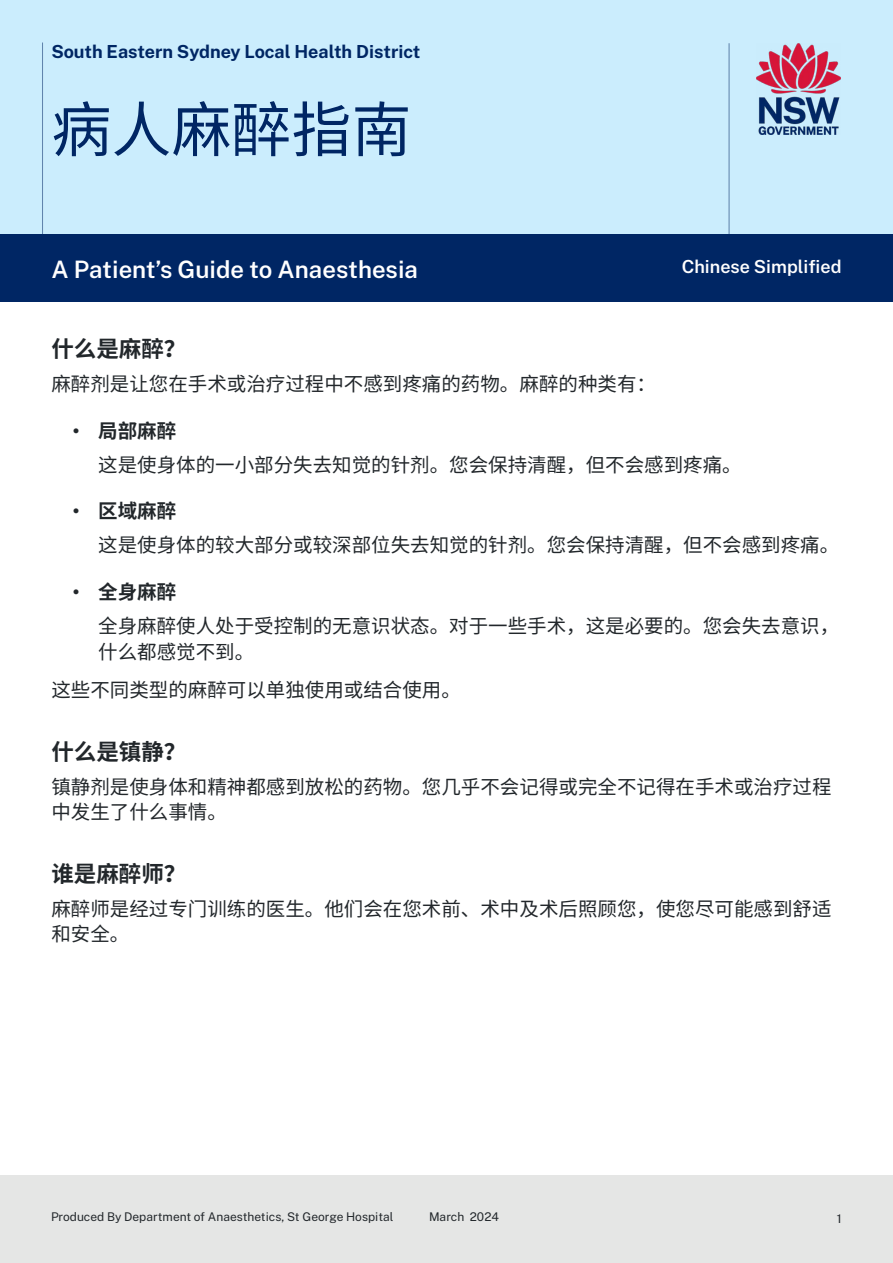
<style>
.page{position:relative;width:893px;height:1263px;background:#fff}
.page>*{position:absolute;margin:0;border:0;box-sizing:border-box;transform-origin:0 0}
.t1{font:60px "Noto Sans CJ Ksc";color:#002664}
.t2{font:600 24px "Public Sans";color:#fff}
.Head{font:700 22.5px "Noto Sans CJ Ksc";color:#22272b}
.Body{font:19.5px/25.5px "Noto Sans CJ Ksc";color:#22272b}
.Body_indent{font:19.5px/25.5px "Noto Sans CJ Ksc";color:#22272b}
.t3{font:700 19.5px "Noto Sans CJ Ksc";color:#22272b}
.t4{font:700 18px "Public Sans";color:#002664}
.t5{font:600 18px "Public Sans";color:#fff}
.t6{font:12px "Public Sans";color:#22272b}
.s1{font-family:"Public Sans"}
</style>
<div class="page">
<div style="left:0;top:1176px;width:893px;height:87px;background:#e5e6e5"></div>
<div style="left:0;top:0;width:893px;height:234px;background:#cbedfd"></div>
<img style="left:757px;top:43px;width:84px;height:91px">
<hr style="left:42px;top:43px;width:1px;height:196px;background:#002664">
<hr style="left:729px;top:43px;width:1px;height:193px;background:#002664">
<div style="left:0;top:234px;width:893px;height:68px;background:#002664"></div>
<p class="t4" style="left:51px;top:38px;width:370px">South Eastern Sydney Local Health District</p>
<p class="t1" style="left:51px;top:96px;width:361px">病人麻醉指南</p>
<p class="t2" style="left:51px;top:252px;width:368px">A Patient’s Guide to Anaesthesia</p>
<p class="t5" style="left:682px;top:253px;width:161px">Chinese Simplified</p>
<p class="Head" style="left:51px;top:336px;width:137px">什么是麻醉？</p>
<p class="Body" style="left:51px;top:371px;width:606px">麻醉剂是让您在手术或治疗过程中不感到疼痛的药物。麻醉的种类有：</p>
<p class="t3" style="left:73px;top:420px;width:105px"><span class="s1">•</span> 局部麻醉</p>
<p class="Body_indent" style="left:98px;top:452px;width:645px">这是使身体的一小部分失去知觉的针剂。您会保持清醒，但不会感到疼痛。</p>
<p class="t3" style="left:73px;top:500px;width:105px"><span class="s1">•</span> 区域麻醉</p>
<p class="Body_indent" style="left:98px;top:533px;width:742px">这是使身体的较大部分或较深部位失去知觉的针剂。您会保持清醒，但不会感到疼痛。</p>
<p class="t3" style="left:73px;top:581px;width:105px"><span class="s1">•</span> 全身麻醉</p>
<p class="Body_indent" style="left:98px;top:614px;width:742px">全身麻醉使人处于受控制的无意识状态。对于一些手术，这是必要的。您会失去意识，什么都感觉不到。</p>
<p class="Body" style="left:51px;top:677px;width:411px">这些不同类型的麻醉可以单独使用或结合使用。</p>
<p class="Head" style="left:51px;top:739px;width:137px">什么是镇静？</p>
<p class="Body" style="left:51px;top:774px;width:781px">镇静剂是使身体和精神都感到放松的药物。您几乎不会记得或完全不记得在手术或治疗过程中发生了什么事情。</p>
<p class="Head" style="left:51px;top:861px;width:137px">谁是麻醉师？</p>
<p class="Body" style="left:51px;top:896px;width:781px">麻醉师是经过专门训练的医生。他们会在您术前、术中及术后照顾您，使您尽可能感到舒适和安全。</p>
<p class="t6" style="left:51px;top:1208px;width:344px">Produced By Department of Anaesthetics, St George Hospital</p>
<p class="t6" style="left:429px;top:1208px;width:71px">March 2024</p>
<p class="t6" style="left:837px;top:1210px;width:6px">1</p>
</div>
